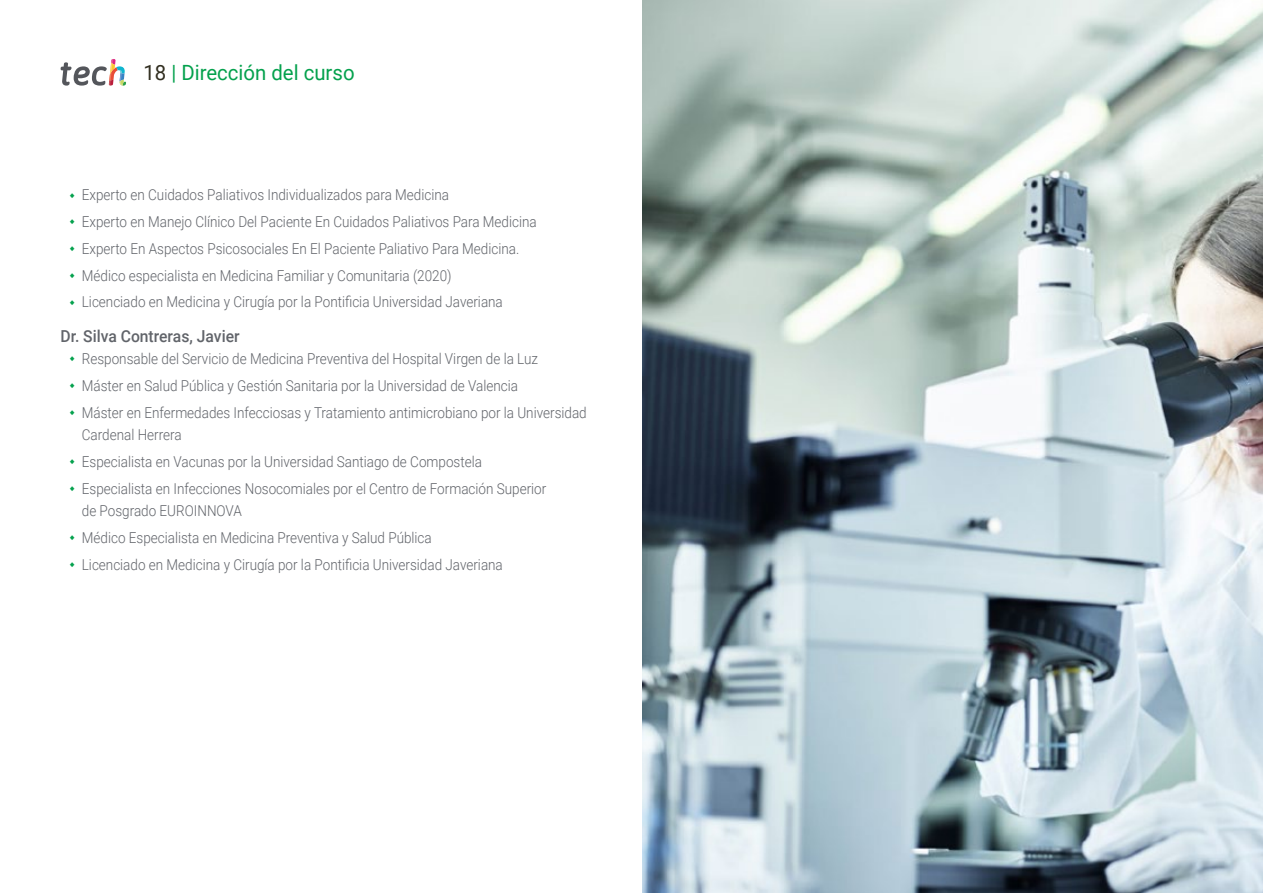
<style>
.page{position:relative;width:1263px;height:893px;background:#fff}
.page>*{position:absolute;margin:0;border:0;box-sizing:border-box;transform-origin:0 0}
.t1{font:21px "Roboto";color:#04a14d}
.t2{font:500 16.5px "Roboto";color:#61646a;scale:.95 1}
.t3{font:300 15px/26.7px "Roboto";color:#61646a;scale:.9 1}
.s1{color:#312e20}
</style>
<div class="page">
<img style="left:642px;top:0;width:621px;height:893px">
<svg style="left:61px;top:59px;width:65px;height:27px"></svg>
<h1 class="t1" style="left:144px;top:57px;width:213px"><span class="s1">18</span> | Dirección del curso</h1>
<p class="t3" style="left:82px;top:181px;width:507px">Experto en Cuidados Paliativos Individualizados para Medicina<br>Experto en Manejo Clínico Del Paciente En Cuidados Paliativos Para Medicina Experto En Aspectos Psicosociales En El Paciente Paliativo Para Medicina.<br>Médico especialista en Medicina Familiar y Comunitaria (2020)<br>Licenciado en Medicina y Cirugía por la Pontificia Universidad Javeriana</p>
<p class="t2" style="left:61px;top:324px;width:190px">Dr. Silva Contreras, Javier</p>
<p class="t3" style="left:82px;top:345px;width:562px">Responsable del Servicio de Medicina Preventiva del Hospital Virgen de la Luz<br>Máster en Salud Pública y Gestión Sanitaria por la Universidad de Valencia<br>Máster en Enfermedades Infecciosas y Tratamiento antimicrobiano por la Universidad</p>
<p class="t3" style="left:82px;top:421px;width:518px">Cardenal Herrera<br>Especialista en Vacunas por la Universidad Santiago de Compostela<br>Especialista en Infecciones Nosocomiales por el Centro de Formación Superior</p>
<p class="t3" style="left:82px;top:497px;width:469px">de Posgrado EUROINNOVA<br>Médico Especialista en Medicina Preventiva y Salud Pública<br>Licenciado en Medicina y Cirugía por la Pontificia Universidad Javeriana</p>
</div>
